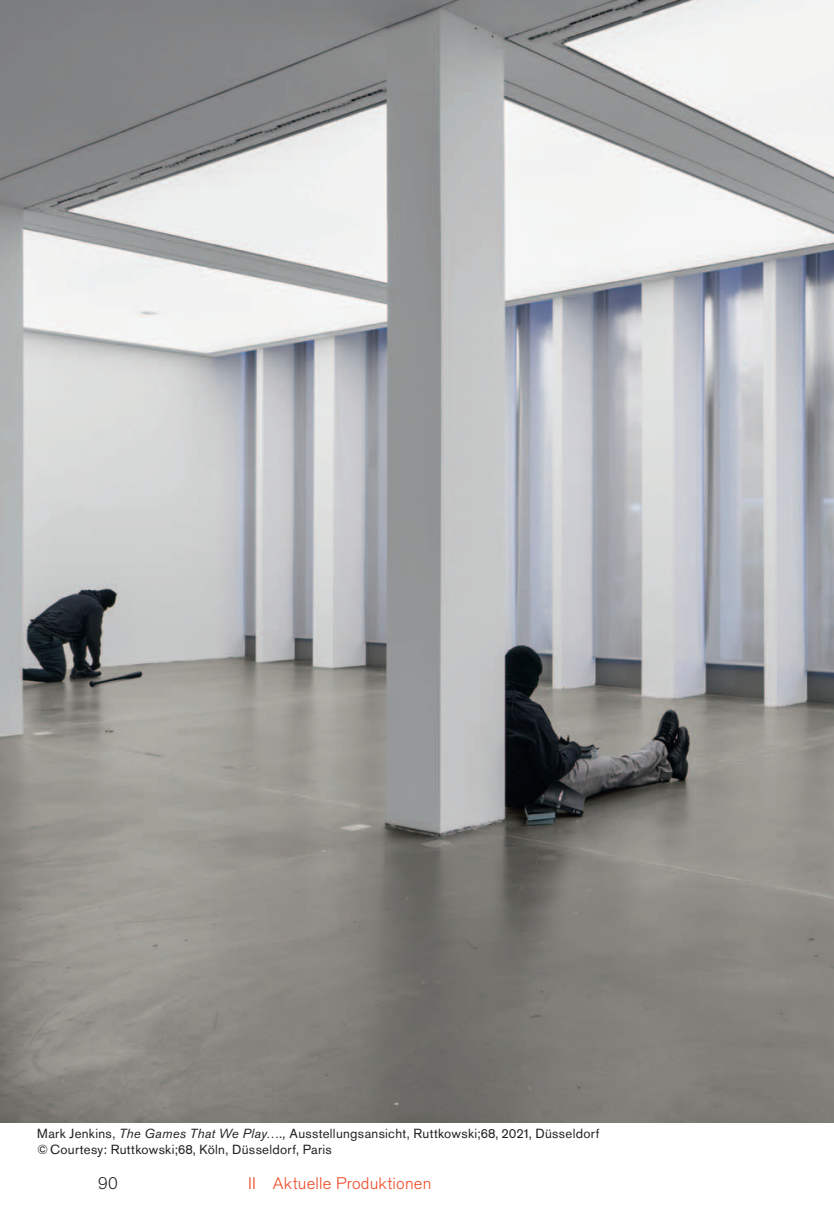
<style>
.page{position:relative;width:834px;height:1216px;background:#fff}
.page>*{position:absolute;margin:0;border:0;box-sizing:border-box;transform-origin:0 0}
.t1{font:300 16.62px "Akzidenz Grotesk Pro";letter-spacing:.01em;color:#ef4722}
.t2{font:300 16.62px "Akzidenz Grotesk Pro";color:#231f20}
.t3{font:13.12px/15.8px "Akzidenz Grotesk Pro";letter-spacing:.025em;color:#231f20}
.s1{font-style:italic}
</style>
<div class="page">
<img style="left:0;top:1px;width:833px;height:1121px">
<p class="t3" style="left:37px;top:1125px;width:563px">Mark Jenkins, <span class="s1">The Games That We Play….,</span> Ausstellungsansicht, Ruttkowski;68, 2021, Düsseldorf © Courtesy: Ruttkowski;68, Köln, Düsseldorf, Paris</p>
<p class="t2" style="left:98px;top:1172px;width:21px">90</p>
<p class="t1" style="left:248px;top:1172px;width:185px">II Aktuelle Produktionen</p>
</div>
